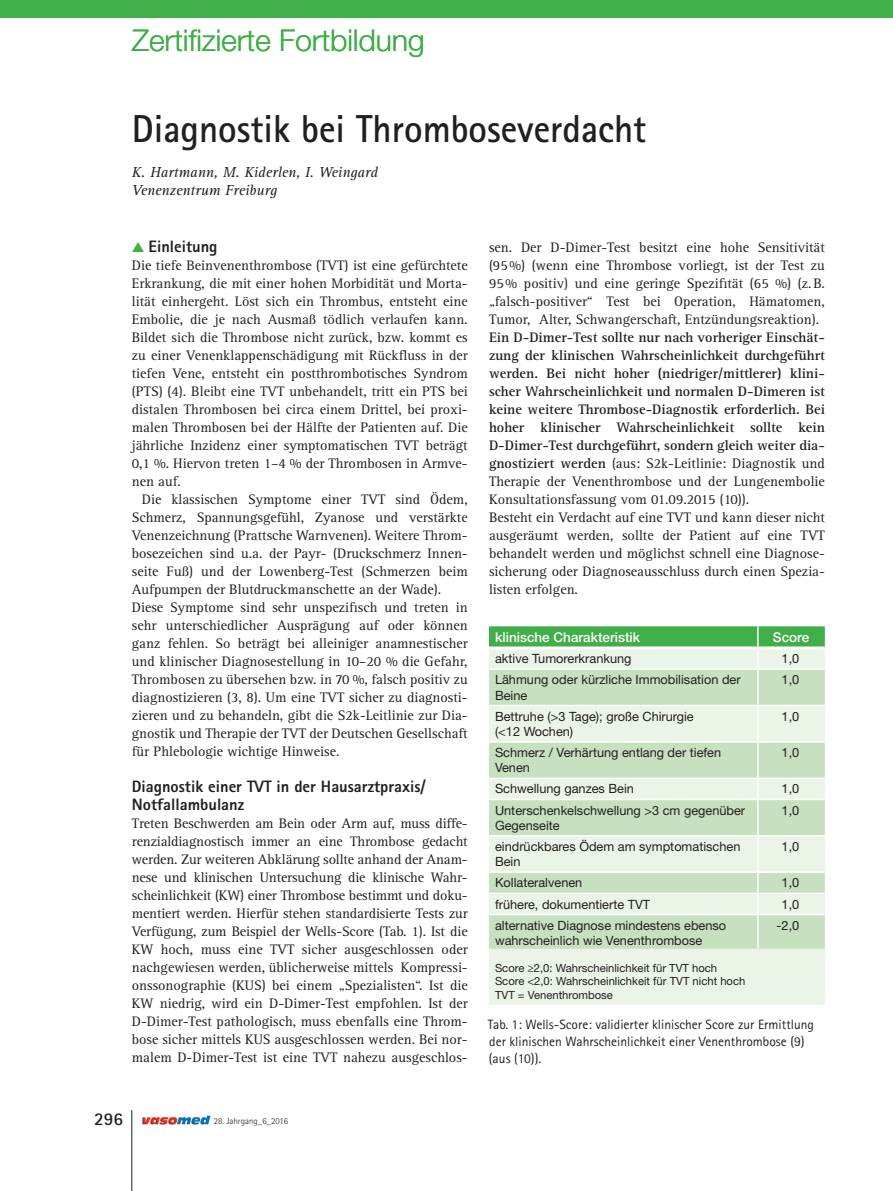
<style>
.page{position:relative;width:893px;height:1191px;background:#fff}
.page>*{position:absolute;margin:0;border:0;box-sizing:border-box;transform-origin:0 0}
._03_Head{font:700 39px "Rotis Sans Serif Std";color:#231f20;scale:.95 1}
.t1{font:300 30px "Helvetica Neue LT Std";color:#40ae49}
.t2{font:700 18px "Rotis Sans Serif Std";color:#231f20}
._03_Sub_11{font:800 16.5px/18px "Rotis Sans Serif Std";color:#231f20}
._03_Autoren{font:italic 15px "Rotis Serif Std";color:#231f20}
._03_Body{font:14.25px/18px "Rotis Serif Std";color:#231f20;text-align:justify}
._03_Body-2{font:700 14.25px/18px "Rotis Serif Std";color:#231f20;text-align:justify}
._03_Inhalt_Bildunter{font:13.5px/17.2px "Rotis Sans Serif Std";color:#231f20}
._04_Tabelle_Head{font:500 13.5px "Helvetica Neue LT Std";color:#fff}
._04_Tabelle_Copy{font:12.75px/15.3px "Helvetica Neue LT Std";color:#231f20}
._04_Tabelle_Copy-2{font:11.25px "Helvetica Neue LT Std";color:#231f20}
.t3{font:300 9px "Rotis Sans Serif Std";color:#231f20}
.s1{color:#40ae49}
.s2{font-weight:400}
</style>
<div class="page">
<hr style="left:132px;top:1110px;width:1px;height:81px;background:#231f20">
<img style="left:142px;top:1115px;width:68px;height:9px">
<div style="left:0;top:0;width:893px;height:17px;background:#40ae49"></div>
<div style="left:489px;top:953px;width:336px;height:51px;background:#eaf4e7"></div>
<svg style="left:489px;top:670px;width:336px;height:278px;background:#d5e8cf"></svg>
<svg style="left:489px;top:626px;width:336px;height:42px;background:#94d097"></svg>
<hr style="left:757px;top:670px;width:2px;height:34px;background:#fff">
<hr style="left:489px;top:704px;width:269px;height:2px;background:#fff">
<hr style="left:758px;top:704px;width:67px;height:2px;background:#fff">
<hr style="left:757px;top:706px;width:2px;height:35px;background:#fff">
<hr style="left:489px;top:741px;width:269px;height:1px;background:#fff">
<hr style="left:758px;top:741px;width:67px;height:1px;background:#fff">
<hr style="left:757px;top:742px;width:2px;height:35px;background:#fff">
<hr style="left:489px;top:777px;width:269px;height:2px;background:#fff">
<hr style="left:758px;top:777px;width:67px;height:2px;background:#fff">
<svg style="left:757px;top:779px;width:2px;height:19px"></svg>
<hr style="left:489px;top:798px;width:269px;height:2px;background:#fff">
<hr style="left:758px;top:798px;width:67px;height:2px;background:#fff">
<hr style="left:757px;top:800px;width:2px;height:35px;background:#fff">
<hr style="left:489px;top:835px;width:269px;height:1px;background:#fff">
<hr style="left:758px;top:835px;width:67px;height:1px;background:#fff">
<hr style="left:757px;top:836px;width:2px;height:35px;background:#fff">
<hr style="left:489px;top:871px;width:269px;height:2px;background:#fff">
<hr style="left:758px;top:871px;width:67px;height:2px;background:#fff">
<hr style="left:489px;top:892px;width:269px;height:2px;background:#fff">
<hr style="left:758px;top:892px;width:67px;height:2px;background:#fff">
<svg style="left:757px;top:873px;width:2px;height:40px"></svg>
<hr style="left:489px;top:913px;width:269px;height:2px;background:#fff">
<hr style="left:758px;top:913px;width:67px;height:2px;background:#fff">
<hr style="left:757px;top:915px;width:2px;height:33px;background:#fff">
<hr style="left:489px;top:646px;width:269px;height:3px;background:#fff">
<hr style="left:758px;top:646px;width:67px;height:3px;background:#fff">
<div style="left:489px;top:948px;width:269px;height:5px;background:#eaf4e7"></div>
<div style="left:758px;top:948px;width:67px;height:5px;background:#eaf4e7"></div>
<p class="t1" style="left:132px;top:22px;width:294px">Zertifizierte Fortbildung</p>
<p class="t1" style="left:188px;top:22px;width:15px">i</p>
<p class="_03_Head" style="left:132px;top:104px;width:543px">Diagnostik bei Thromboseverdacht</p>
<p class="_03_Autoren" style="left:132px;top:163px;width:248px">K. Hartmann, M. Kiderlen, I. Weingard</p>
<p class="_03_Autoren" style="left:132px;top:181px;width:147px">Venenzentrum Freiburg</p>
<p class="_03_Sub_11" style="left:132px;top:237px;width:87px"><span class="s1">▲</span> Einleitung</p>
<p class="_03_Body" style="left:132px;top:257px;width:337px">Die tiefe Beinvenenthrombose (TVT) ist eine gefürchtete Erkrankung, die mit einer hohen Morbidität und Morta&shy;lität einhergeht. Löst sich ein Thrombus, entsteht eine Embolie, die je nach Ausmaß tödlich verlaufen kann.<br>Bildet sich die Thrombose nicht zurück, bzw. kommt es zu einer Venenklappenschädigung mit Rückfluss in der tiefen Vene, entsteht ein postthrombotisches Syndrom (PTS) (4). Bleibt eine TVT unbehandelt, tritt ein PTS bei distalen Thrombosen bei circa einem Drittel, bei proxi&shy;malen Thrombosen bei der Hälfte der Patienten auf. Die jährliche Inzidenz einer symptomatischen TVT beträgt 0,1 %. Hiervon treten 1–4 % der Thrombosen in Armve&shy;nen auf.</p>
<p class="_03_Body" style="left:132px;top:491px;width:337px;text-indent:10px">Die klassischen Symptome einer TVT sind Ödem, Schmerz, Spannungsgefühl, Zyanose und verstärkte Venenzeichnung (Prattsche Warnvenen). Weitere Throm&shy;bosezeichen sind u.a. der Payr- (Druckschmerz Innen&shy;seite Fuß) und der Lowenberg-Test (Schmerzen beim Aufpumpen der Blutdruckmanschette an der Wade).</p>
<p class="_03_Body" style="left:132px;top:599px;width:337px">Diese Symptome sind sehr unspezifisch und treten in sehr unterschiedlicher Ausprägung auf oder können ganz fehlen. So beträgt bei alleiniger anamnestischer und klinischer Diagnosestellung in 10–20 % die Gefahr, Thrombosen zu übersehen bzw. in 70 %, falsch positiv zu diagnostizieren (3, 8). Um eine TVT sicher zu diagnosti&shy;zieren und zu behandeln, gibt die S2k-Leitlinie zur Dia&shy;gnostik und Therapie der TVT der Deutschen Gesellschaft für Phlebologie wichtige Hinweise.</p>
<p class="_03_Sub_11" style="left:132px;top:777px;width:295px">Diagnostik einer TVT in der Hausarztpraxis/<br>Notfallambulanz</p>
<p class="_03_Body" style="left:132px;top:815px;width:337px">Treten Beschwerden am Bein oder Arm auf, muss diffe&shy;renzialdiagnostisch immer an eine Thrombose gedacht werden. Zur weiteren Abklärung sollte anhand der Anam&shy;nese und klinischen Untersuchung die klinische Wahr&shy;scheinlichkeit (KW) einer Thrombose bestimmt und doku&shy;mentiert werden. Hierfür stehen standardisierte Tests zur Verfügung, zum Beispiel der Wells-Score (Tab. 1). Ist die KW hoch, muss eine TVT sicher ausgeschlossen oder nachgewiesen werden, üblicherweise mittels Kompressi&shy;onssonographie (KUS) bei einem „Spezialisten“. Ist die KW niedrig, wird ein D-Dimer-Test empfohlen. Ist der D-Dimer-Test pathologisch, muss ebenfalls eine Throm&shy;bose sicher mittels KUS ausgeschlossen werden. Bei nor&shy;malem D-Dimer-Test ist eine TVT nahezu ausgeschlos-</p>
<p class="t2" style="left:94px;top:1107px;width:30px">296</p>
<p class="t3" style="left:214px;top:1115px;width:76px">28. Jahrgang_6_2016</p>
<p class="_03_Body" style="left:489px;top:239px;width:337px">sen. Der D-Dimer-Test besitzt eine hohe Sensitivität (95%) (wenn eine Thrombose vorliegt, ist der Test zu 95% positiv) und eine geringe Spezifität (65 %) (z.B. „falsch-positiver“ Test bei Operation, Hämatomen, Tumor, Alter, Schwangerschaft, Entzündungsreaktion).</p>
<p class="_03_Body-2" style="left:489px;top:329px;width:337px">Ein D-Dimer-Test sollte nur nach vorheriger Einschät&shy;zung der klinischen Wahrscheinlichkeit durchgeführt werden. Bei nicht hoher (niedriger/mittlerer) klini&shy;scher Wahrscheinlichkeit und normalen D-Dimeren ist keine weitere Thrombose-Diagnostik erforderlich. Bei hoher klinischer Wahrscheinlichkeit sollte kein D-Dimer-Test durchgeführt, sondern gleich weiter dia&shy;gnostiziert werden <span class="s2">(aus: S2k-Leitlinie: Diagnostik und Therapie der Venenthrombose und der Lungenembolie Konsultationsfassung vom 01.09.2015 (10)).</span></p>
<p class="_03_Body" style="left:489px;top:509px;width:337px">Besteht ein Verdacht auf eine TVT und kann dieser nicht ausgeräumt werden, sollte der Patient auf eine TVT behandelt werden und möglichst schnell eine Diagnose&shy;sicherung oder Diagnoseausschluss durch einen Spezia&shy;listen erfolgen.</p>
<p class="_04_Tabelle_Head" style="left:495px;top:629px;width:146px">klinische Charakteristik</p>
<p class="_04_Tabelle_Head" style="left:773px;top:629px;width:38px">Score</p>
<p class="_04_Tabelle_Copy" style="left:495px;top:650px;width:138px">aktive Tumorerkrankung</p>
<p class="_04_Tabelle_Copy" style="left:782px;top:650px;width:19px">1,0</p>
<p class="_04_Tabelle_Copy" style="left:495px;top:672px;width:247px">Lähmung oder kürzliche Immobilisation der<br>Beine</p>
<p class="_04_Tabelle_Copy" style="left:782px;top:672px;width:19px">1,0</p>
<p class="_04_Tabelle_Copy" style="left:495px;top:708px;width:200px">Bettruhe (&gt;3 Tage); große Chirurgie (&lt;12 Wochen)</p>
<p class="_04_Tabelle_Copy" style="left:782px;top:708px;width:19px">1,0</p>
<p class="_04_Tabelle_Copy" style="left:495px;top:744px;width:228px">Schmerz / Verhärtung entlang der tiefen<br>Venen</p>
<p class="_04_Tabelle_Copy" style="left:782px;top:744px;width:19px">1,0</p>
<p class="_04_Tabelle_Copy" style="left:495px;top:781px;width:141px">Schwellung ganzes Bein</p>
<p class="_04_Tabelle_Copy" style="left:782px;top:781px;width:19px">1,0</p>
<p class="_04_Tabelle_Copy" style="left:495px;top:802px;width:252px">Unterschenkelschwellung &gt;3 cm gegenüber<br>Gegenseite</p>
<p class="_04_Tabelle_Copy" style="left:782px;top:802px;width:19px">1,0</p>
<p class="_04_Tabelle_Copy" style="left:495px;top:838px;width:247px">eindrückbares Ödem am symptomatischen<br>Bein</p>
<p class="_04_Tabelle_Copy" style="left:782px;top:838px;width:19px">1,0</p>
<p class="_04_Tabelle_Copy" style="left:495px;top:875px;width:89px">Kollateralvenen</p>
<p class="_04_Tabelle_Copy" style="left:782px;top:875px;width:19px">1,0</p>
<p class="_04_Tabelle_Copy" style="left:495px;top:896px;width:157px">frühere, dokumentierte TVT</p>
<p class="_04_Tabelle_Copy" style="left:782px;top:896px;width:19px">1,0</p>
<p class="_04_Tabelle_Copy" style="left:495px;top:917px;width:233px">alternative Diagnose mindestens ebenso wahrscheinlich wie Venenthrombose</p>
<p class="_04_Tabelle_Copy" style="left:777px;top:917px;width:24px">-2,0</p>
<p class="_04_Tabelle_Copy-2" style="left:495px;top:961px;width:224px">Score ≥2,0: Wahrscheinlichkeit für TVT hoch</p>
<p class="_04_Tabelle_Copy-2" style="left:495px;top:974px;width:252px">Score &lt;2,0: Wahrscheinlichkeit für TVT nicht hoch</p>
<p class="_04_Tabelle_Copy-2" style="left:495px;top:988px;width:119px">TVT = Venenthrombose</p>
<p class="_03_Inhalt_Bildunter" style="left:488px;top:1015px;width:328px">Tab. 1: Wells-Score: validierter klinischer Score zur Ermittlung der klinischen Wahrscheinlichkeit einer Venenthrombose (9) (aus (10)).</p>
</div>
